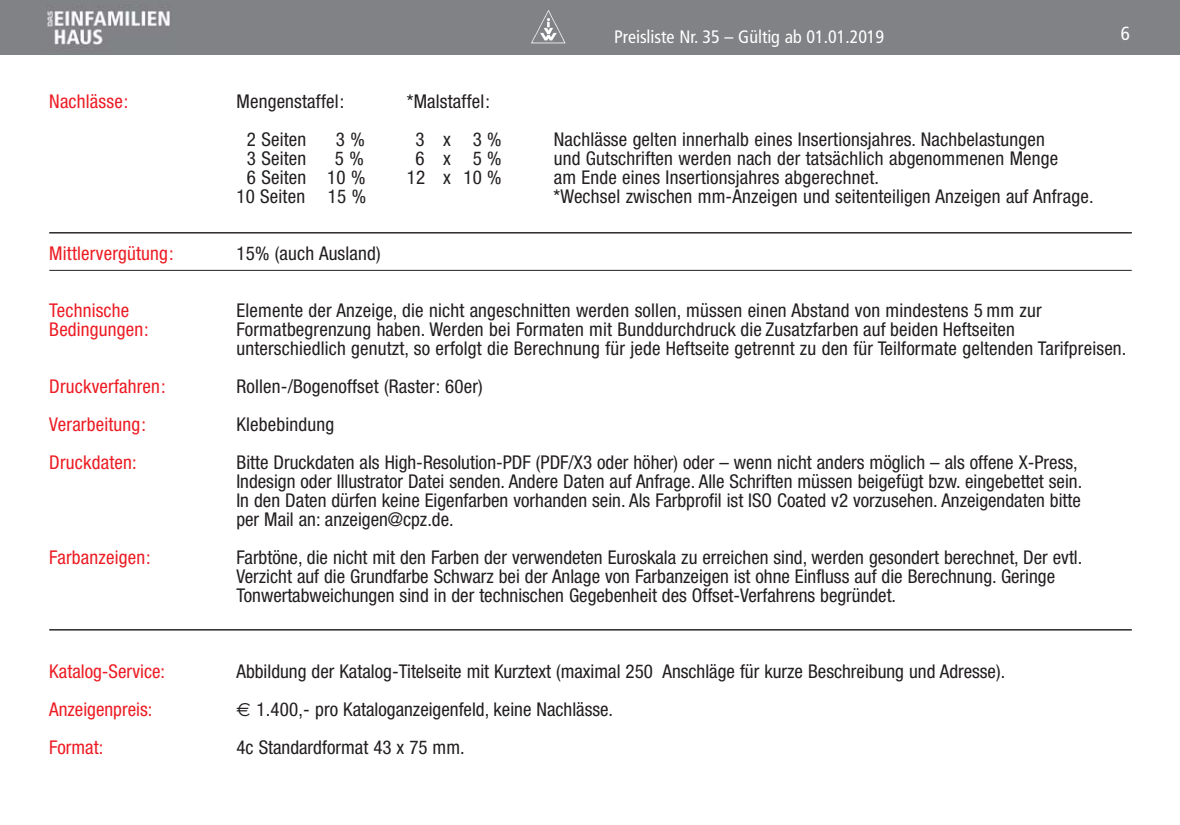
<style>
.page{position:relative;width:1180px;height:825px;background:#fff}
.page>*{position:absolute;margin:0;border:0;box-sizing:border-box;transform-origin:0 0}
.t1{font:condensed 19px/19px "Helvetica Neue";color:#231f20}
.t2{font:condensed 19px "Helvetica Neue";letter-spacing:.01em;color:#ed1c24}
.t3{font:condensed 19px "Frutiger";color:#fff}
.t4{font:condensed 18px "Frutiger";color:#fff}
.s1{font-family:"Euro Sans";font-stretch:normal}
</style>
<div class="page">
<div style="left:0;top:0;width:1179px;height:55px;background:#808285"></div>
<img style="left:531px;top:10px;width:35px;height:34px">
<img style="left:48px;top:5px;width:122px;height:41px">
<hr style="left:49px;top:232px;width:1082px;height:1px;background:#231f20">
<hr style="left:49px;top:270px;width:1082px;height:1px;background:#231f20">
<hr style="left:49px;top:629px;width:1082px;height:1px;background:#231f20">
<p class="t4" style="left:614px;top:30px;width:272px">Preisliste Nr. 35 – Gültig ab 01.01.2019</p>
<p class="t3" style="left:1120px;top:26px;width:11px">6</p>
<p class="t2" style="left:49px;top:94px;width:81px">Nachlässe:</p>
<p class="t1" style="left:236px;top:93px;width:109px">Mengenstaffel:</p>
<p class="t1" style="left:407px;top:93px;width:85px">*Malstaffel:</p>
<p class="t1" style="left:247px;top:131px;width:61px">2 Seiten</p>
<p class="t1" style="left:336px;top:131px;width:30px">3 %</p>
<p class="t1" style="left:415px;top:131px;width:88px">3x3 %</p>
<p class="t1" style="left:553px;top:131px;width:492px">Nachlässe gelten innerhalb eines Insertionsjahres. Nachbelastungen</p>
<p class="t1" style="left:247px;top:150px;width:61px">3 Seiten</p>
<p class="t1" style="left:335px;top:150px;width:30px">5 %</p>
<p class="t1" style="left:415px;top:150px;width:88px">6x5 %</p>
<p class="t1" style="left:553px;top:150px;width:506px">und Gutschriften werden nach der tatsächlich abgenommenen Menge</p>
<p class="t1" style="left:247px;top:169px;width:120px">6 Seiten 10 %</p>
<p class="t1" style="left:407px;top:169px;width:96px">12 x 10 %</p>
<p class="t1" style="left:553px;top:169px;width:327px">am Ende eines Insertionsjahres abgerechnet.</p>
<p class="t1" style="left:236px;top:188px;width:131px">10 Seiten 15 %</p>
<p class="t1" style="left:553px;top:188px;width:541px">*Wechsel zwischen mm-Anzeigen und seitenteiligen Anzeigen auf Anfrage.</p>
<p class="t2" style="left:49px;top:246px;width:126px">Mittlervergütung:</p>
<p class="t1" style="left:236px;top:245px;width:146px">15% (auch Ausland)</p>
<p class="t2" style="left:49px;top:303px;width:81px">Technische</p>
<p class="t1" style="left:236px;top:302px;width:806px">Elemente der Anzeige, die nicht angeschnitten werden sollen, müssen einen Abstand von mindestens 5 mm zur</p>
<p class="t2" style="left:49px;top:322px;width:101px">Bedingungen:</p>
<p class="t1" style="left:236px;top:321px;width:891px">Formatbegrenzung haben. Werden bei Formaten mit Bunddurchdruck die Zusatzfarben auf beiden Heftseiten<br>unter schiedlich genutzt, so erfolgt die Berechnung für jede Heftseite getrennt zu den für Teilformate geltenden Tarifpreisen.</p>
<p class="t2" style="left:49px;top:379px;width:118px">Druckverfahren:</p>
<p class="t1" style="left:236px;top:378px;width:248px">Rollen-/Bogenoffset (Raster: 60er)</p>
<p class="t2" style="left:49px;top:417px;width:98px">Verarbeitung:</p>
<p class="t1" style="left:236px;top:416px;width:99px">Klebebindung</p>
<p class="t2" style="left:49px;top:455px;width:89px">Druckdaten:</p>
<p class="t1" style="left:236px;top:454px;width:847px">Bitte Druckdaten als High-Resolution-PDF (PDF/X3 oder höher) oder – wenn nicht anders möglich – als offene X-Press, Indesign oder Illustrator Datei senden. Andere Daten auf Anfrage. Alle Schriften müssen beigefügt bzw. eingebettet sein.<br>In den Daten dürfen keine Eigenfarben vorhanden sein. Als Farbprofil ist ISO Coated v2 vorzusehen. Anzeigendaten bitte per Mail an: anzeigen@cpz.de.</p>
<p class="t2" style="left:49px;top:550px;width:103px">Farbanzeigen:</p>
<p class="t1" style="left:236px;top:549px;width:847px">Farbtöne, die nicht mit den Farben der verwendeten Euroskala zu erreichen sind, werden gesondert berechnet, Der evtl.<br>Verzicht auf die Grundfarbe Schwarz bei der Anlage von Farbanzeigen ist ohne Einfluss auf die Berechnung. Geringe<br>Tonwertabweichungen sind in der technischen Gegebenheit des Offset-Verfahrens begründet.</p>
<p class="t2" style="left:49px;top:664px;width:117px">Katalog-Service:</p>
<p class="t1" style="left:236px;top:663px;width:770px">Abbildung der Katalog-Titelseite mit Kurztext (maximal 250 Anschläge für kurze Beschreibung und Adresse).</p>
<p class="t2" style="left:49px;top:702px;width:104px">Anzeigenpreis:</p>
<p class="t1" style="left:236px;top:701px;width:378px"><span class="s1">€</span> 1.400,- pro Kataloganzeigenfeld, keine Nachlässe.</p>
<p class="t2" style="left:49px;top:740px;width:55px">Format:</p>
<p class="t1" style="left:236px;top:739px;width:229px">4c Standardformat 43 x 75 mm.</p>
</div>
